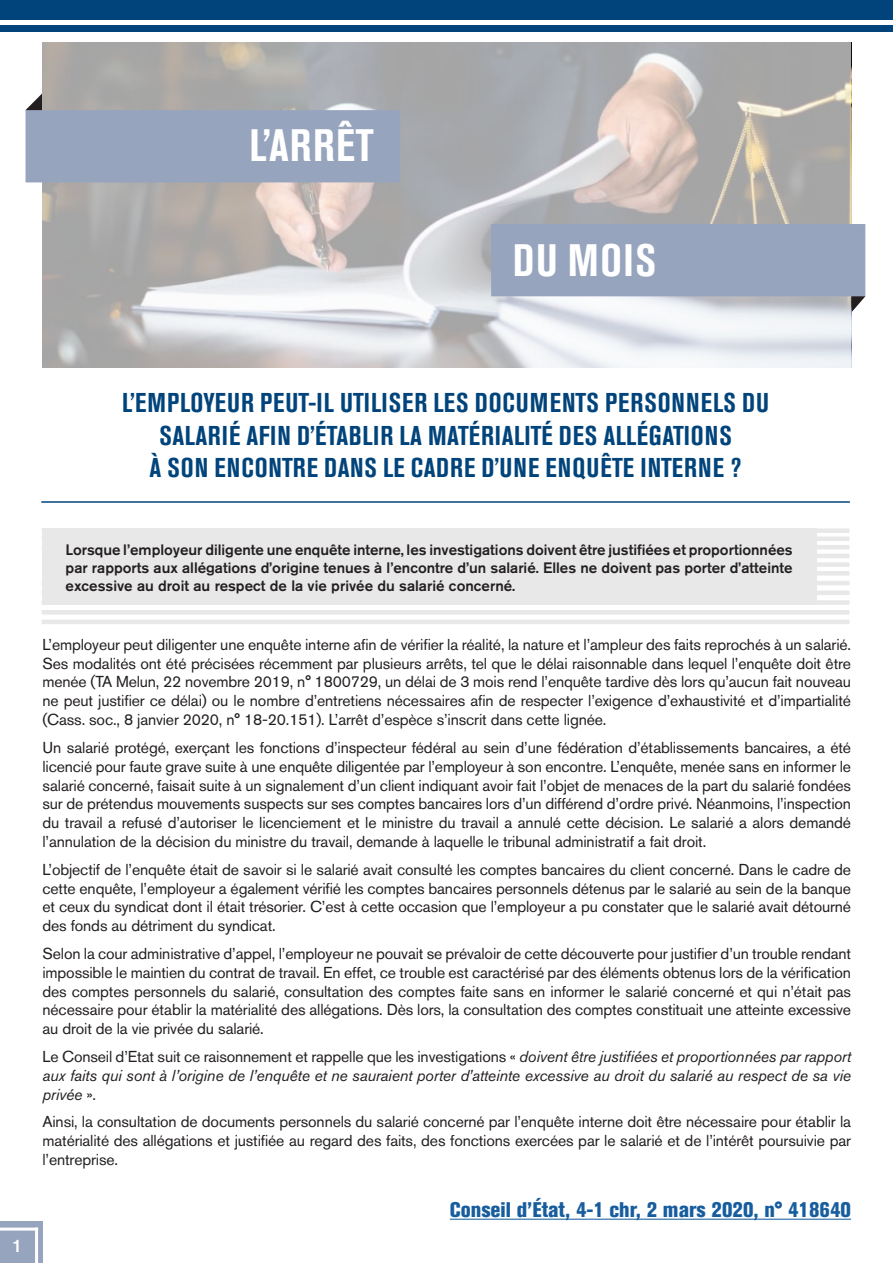
<style>
.page{position:relative;width:893px;height:1263px;background:#fff}
.page>*{position:absolute;margin:0;border:0;box-sizing:border-box;transform-origin:0 0}
.t1{font:700 condensed 45px "Akzidenz Grotesk BE";letter-spacing:.035em;color:#fff}
.t2{font:700 condensed 27px "Akzidenz Grotesk BE";letter-spacing:.035em;color:#00447b}
.t3{font:800 condensed 21px "Akzidenz Grotesk BE";color:#175d9e}
.t4{font:500 18px "Akzidenz Grotesk BE";color:#fff}
.t5{font:15.75px/18.9px "Akzidenz Grotesk BE";letter-spacing:-.01em;color:#231f20;text-align:justify}
.t6{font:italic 15.75px/18.9px "Akzidenz Grotesk BE";letter-spacing:-.01em;color:#231f20;text-align:justify}
.t7{font:500 15px/18px "Akzidenz Grotesk BE";color:#231f20;text-align:justify}
.s1{font-style:normal}
</style>
<div class="page">
<svg style="left:851px;top:278px;width:15px;height:36px"></svg>
<svg style="left:25px;top:93px;width:17px;height:35px"></svg>
<div style="left:0;top:0;width:893px;height:19px;background:#00447b"></div>
<svg style="left:42px;top:42px;width:808px;height:325px;background:#bfbebe"></svg>
<div style="left:26px;top:110px;width:374px;height:72px;background:#97a4be"></div>
<div style="left:491px;top:224px;width:374px;height:72px;background:#97a4be"></div>
<hr style="left:41px;top:501px;width:809px;height:2px;background:#00447b">
<hr style="left:450px;top:1219px;width:401px;height:1px;background:#175d9e">
<div style="left:1px;top:26px;width:892px;height:6px;background:#00447b"></div>
<div style="left:0;top:1221px;width:43px;height:42px;background:#97a4be"></div>
<hr style="left:0;top:1227px;width:38px;height:3px;background:#fff">
<hr style="left:35px;top:1227px;width:3px;height:36px;background:#fff">
<div style="left:43px;top:562px;width:806px;height:5px;background:#e8e8e8"></div>
<div style="left:42px;top:528px;width:807px;height:5px;background:#e8e8e8"></div>
<div style="left:43px;top:571px;width:806px;height:5px;background:#e8e8e8"></div>
<hr style="left:44px;top:554px;width:805px;height:4px;background:#e8e8e8">
<hr style="left:42px;top:545px;width:807px;height:4px;background:#e8e8e8">
<div style="left:42px;top:536px;width:807px;height:5px;background:#e8e8e8"></div>
<hr style="left:42px;top:581px;width:807px;height:4px;background:#e8e8e8">
<div style="left:42px;top:528px;width:774px;height:77px;background:#e8e8e8"></div>
<div style="left:42px;top:590px;width:807px;height:5px;background:#e8e8e8"></div>
<div style="left:42px;top:600px;width:807px;height:5px;background:#e8e8e8"></div>
<hr style="left:42px;top:610px;width:807px;height:4px;background:#e8e8e8">
<hr style="left:42px;top:620px;width:807px;height:4px;background:#e8e8e8">
<p class="t1" style="left:250px;top:120px;width:126px">L’ARRÊT</p>
<p class="t1" style="left:513px;top:234px;width:145px">DU MOIS</p>
<p class="t2" style="left:122px;top:388px;width:648px">L’EMPLOYEUR PEUT-IL UTILISER LES DOCUMENTS PERSONNELS DU</p>
<p class="t2" style="left:159px;top:420px;width:574px">SALARIÉ AFIN D’ÉTABLIR LA MATÉRIALITÉ DES ALLÉGATIONS</p>
<p class="t2" style="left:150px;top:452px;width:593px">À SON ENCONTRE DANS LE CADRE D’UNE ENQUÊTE INTERNE ?</p>
<p class="t4" style="left:12px;top:1234px;width:12px">1</p>
<p class="t7" style="left:66px;top:540px;width:729px">Lorsque l’employeur diligente une enquête interne, les investigations doivent être justifiées et proportionnées par rapports aux allégations d’origine tenues à l’encontre d’un salarié. Elles ne doivent pas porter d’atteinte excessive au droit au respect de la vie privée du salarié concerné.</p>
<p class="t5" style="left:43px;top:635px;width:810px">L’employeur peut diligenter une enquête interne afin de vérifier la réalité, la nature et l’ampleur des faits reprochés à un salarié.<br>Ses modalités ont été précisées récemment par plusieurs arrêts, tel que le délai raisonnable dans lequel l’enquête doit être menée (TA Melun, 22 novembre 2019, n° 1800729, un délai de 3 mois rend l’enquête tardive dès lors qu’aucun fait nouveau ne peut justifier ce délai) ou le nombre d’entretiens nécessaires afin de respecter l’exigence d’exhaustivité et d’impartialité (Cass. soc., 8 janvier 2020, n° 18-20.151). L’arrêt d’espèce s’inscrit dans cette lignée.</p>
<p class="t5" style="left:43px;top:738px;width:810px">Un salarié protégé, exerçant les fonctions d’inspecteur fédéral au sein d’une fédération d’établissements bancaires, a été licencié pour faute grave suite à une enquête diligentée par l’employeur à son encontre. L’enquête, menée sans en informer le salarié concerné, faisait suite à un signalement d’un client indiquant avoir fait l’objet de menaces de la part du salarié fondées sur de prétendus mouvements suspects sur ses comptes bancaires lors d’un différend d’ordre privé. Néanmoins, l’inspection du travail a refusé d’autoriser le licenciement et le ministre du travail a annulé cette décision. Le salarié a alors demandé l’annulation de la décision du ministre du travail, demande à laquelle le tribunal administratif a fait droit.</p>
<p class="t5" style="left:43px;top:859px;width:810px">L’objectif de l’enquête était de savoir si le salarié avait consulté les comptes bancaires du client concerné. Dans le cadre de cette enquête, l’employeur a également vérifié les comptes bancaires personnels détenus par le salarié au sein de la banque et ceux du syndicat dont il était trésorier. C’est à cette occasion que l’employeur a pu constater que le salarié avait détourné des fonds au détriment du syndicat.</p>
<p class="t5" style="left:43px;top:944px;width:810px">Selon la cour administrative d’appel, l’employeur ne pouvait se prévaloir de cette découverte pour justifier d’un trouble rendant impossible le maintien du contrat de travail. En effet, ce trouble est caractérisé par des éléments obtenus lors de la vérification des comptes personnels du salarié, consultation des comptes faite sans en informer le salarié concerné et qui n’était pas nécessaire pour établir la matérialité des allégations. Dès lors, la consultation des comptes constituait une atteinte excessive au droit de la vie privée du salarié.</p>
<p class="t6" style="left:43px;top:1047px;width:810px"><span class="s1">Le Conseil d’Etat suit ce raisonnement et rappelle que les investigations «</span> doivent être justifiées et proportionnées par rapport aux faits qui sont à l’origine de l’enquête et ne sauraient porter d’atteinte excessive au droit du salarié au respect de sa vie privée <span class="s1">».</span></p>
<p class="t5" style="left:43px;top:1112px;width:810px">Ainsi, la consultation de documents personnels du salarié concerné par l’enquête interne doit être nécessaire pour établir la matérialité des allégations et justifiée au regard des faits, des fonctions exercées par le salarié et de l’intérêt poursuivie par l’entreprise.</p>
<p class="t3" style="left:450px;top:1197px;width:403px">Conseil d’État, 4-1 chr, 2 mars 2020, n° 418640</p>
</div>
